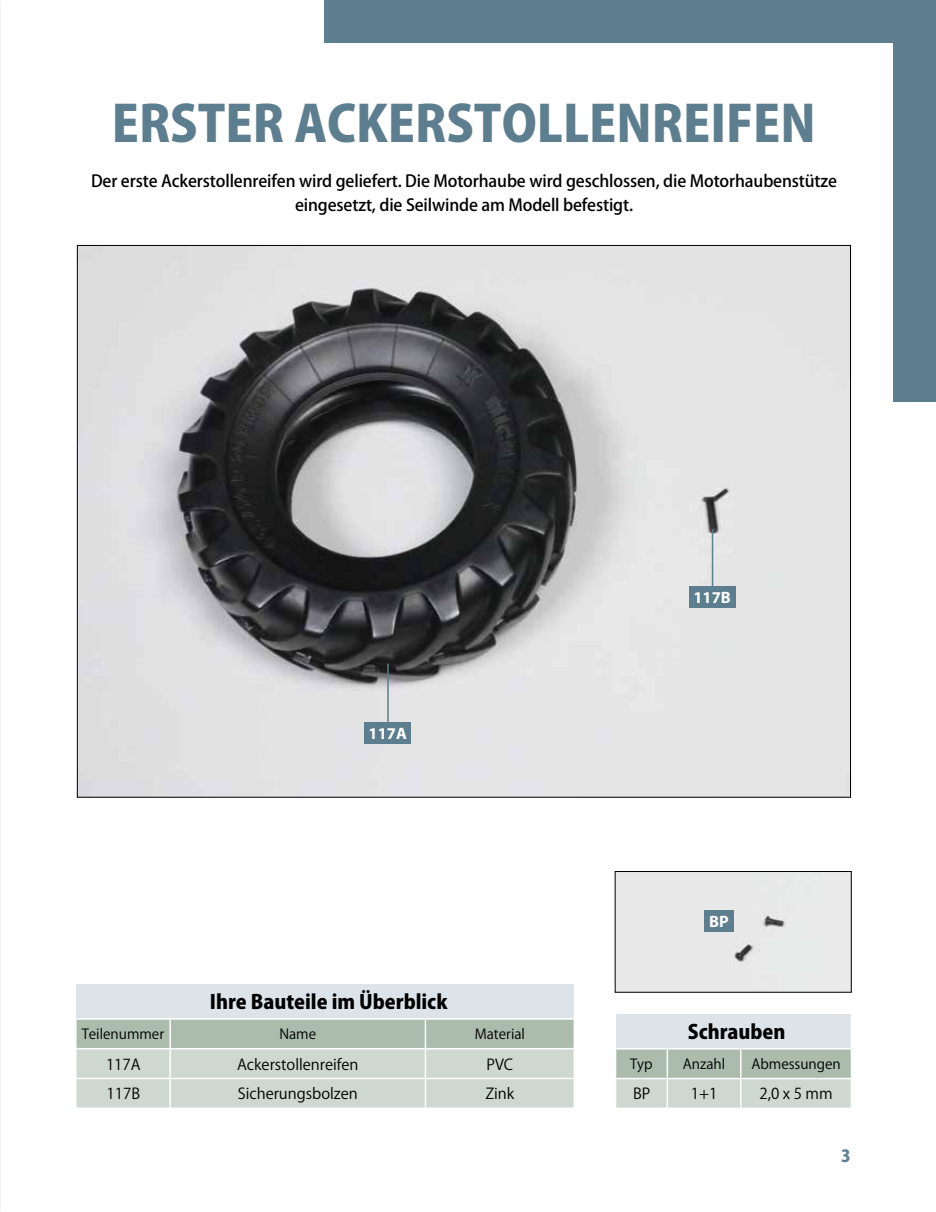
<style>
.page{position:relative;width:936px;height:1212px;background:#fff}
.page>*{position:absolute;margin:0;border:0;box-sizing:border-box;transform-origin:0 0}
.t1{font:800 49.5px "Koz Go Pro";color:#5d7e8e}
.t2{font:800 19.5px "Koz Go Pro";color:#000}
.t3{font:500 16.5px/24px "Koz Go Pro";letter-spacing:-.01em;color:#000;text-align:center}
.t4{font:700 16.5px "Myriad Pro";color:#fff}
.t5{font:800 16.5px "Koz Go Pro";color:#5d7e8e}
.t6{font:15px "Koz Go Pro";color:#000}
.t7{font:13.8px "Koz Go Pro";color:#000}
</style>
<div class="page">
<hr style="left:0;top:161px;width:1px;height:1051px;background:#f3f5f3">
<img style="left:79px;top:247px;width:769px;height:548px">
<div style="left:616px;top:873px;width:233px;height:117px;background:#e8e8e8"></div>
<div style="left:614px;top:871px;width:237px;height:121px;border:1px solid #000"></div>
<div style="left:616px;top:1015px;width:235px;height:34px;background:#dce4ea"></div>
<svg style="left:616px;top:1049px;width:235px;height:58px;background:#c0ccc1"></svg>
<hr style="left:850px;top:1079px;width:2px;height:28px;background:#fff">
<hr style="left:850px;top:1015px;width:2px;height:33px;background:#fff">
<hr style="left:616px;top:1048px;width:51px;height:1px;background:#fff">
<hr style="left:667px;top:1048px;width:73px;height:1px;background:#fff">
<hr style="left:740px;top:1048px;width:112px;height:1px;background:#fff">
<div style="left:77px;top:985px;width:497px;height:34px;background:#dce4ea"></div>
<svg style="left:77px;top:1020px;width:496px;height:87px;background:#c3cfc5"></svg>
<hr style="left:169px;top:1020px;width:2px;height:28px;background:#fff">
<hr style="left:424px;top:1020px;width:2px;height:28px;background:#fff">
<hr style="left:77px;top:1048px;width:93px;height:1px;background:#fff">
<hr style="left:170px;top:1048px;width:255px;height:1px;background:#fff">
<hr style="left:169px;top:1049px;width:2px;height:29px;background:#fff">
<hr style="left:425px;top:1048px;width:150px;height:1px;background:#fff">
<hr style="left:424px;top:1049px;width:2px;height:29px;background:#fff">
<hr style="left:77px;top:1078px;width:93px;height:1px;background:#fff">
<hr style="left:170px;top:1078px;width:255px;height:1px;background:#fff">
<hr style="left:169px;top:1079px;width:2px;height:28px;background:#fff">
<hr style="left:425px;top:1078px;width:150px;height:1px;background:#fff">
<hr style="left:424px;top:1079px;width:2px;height:28px;background:#fff">
<hr style="left:77px;top:1018px;width:93px;height:2px;background:#fff">
<hr style="left:170px;top:1018px;width:255px;height:2px;background:#fff">
<hr style="left:425px;top:1018px;width:150px;height:2px;background:#fff">
<div style="left:704px;top:910px;width:30px;height:22px;background:#5d7e8e"></div>
<hr style="left:387px;top:664px;width:2px;height:78px;background:#5d7e8e">
<div style="left:364px;top:722px;width:47px;height:21px;background:#5d7e8e"></div>
<hr style="left:711px;top:529px;width:2px;height:77px;background:#5d7e8e">
<div style="left:688px;top:586px;width:47px;height:21px;background:#5d7e8e"></div>
<div style="left:893px;top:0;width:42px;height:401px;background:#5d7e8e"></div>
<div style="left:325px;top:0;width:610px;height:43px;background:#5d7e8e"></div>
<h1 class="t1" style="left:112px;top:91px;width:705px">ERSTER ACKERSTOLLENREIFEN</h1>
<p class="t3" style="left:91px;top:170px;width:747px">Der erste Ackerstollenreifen wird geliefert. Die Motorhaube wird geschlossen, die Motorhaubenstütze eingesetzt, die Seilwinde am Modell befestigt.</p>
<p class="t4" style="left:368px;top:723px;width:40px">117A</p>
<p class="t2" style="left:210px;top:989px;width:239px">Ihre Bauteile im Überblick</p>
<p class="t7" style="left:82px;top:1025px;width:84px">Teilenummer</p>
<p class="t7" style="left:279px;top:1025px;width:38px">Name</p>
<p class="t7" style="left:475px;top:1025px;width:52px">Material</p>
<p class="t6" style="left:106px;top:1054px;width:36px">117A</p>
<p class="t6" style="left:237px;top:1054px;width:123px">Ackerstollenreifen</p>
<p class="t6" style="left:486px;top:1054px;width:28px">PVC</p>
<p class="t6" style="left:107px;top:1084px;width:35px">117B</p>
<p class="t6" style="left:238px;top:1084px;width:121px">Sicherungsbolzen</p>
<p class="t6" style="left:485px;top:1084px;width:30px">Zink</p>
<p class="t4" style="left:693px;top:587px;width:39px">117B</p>
<p class="t4" style="left:709px;top:911px;width:21px">BP</p>
<p class="t2" style="left:687px;top:1019px;width:99px">Schrauben</p>
<p class="t7" style="left:630px;top:1055px;width:24px">Typ</p>
<p class="t7" style="left:682px;top:1055px;width:44px">Anzahl</p>
<p class="t7" style="left:751px;top:1055px;width:91px">Abmessungen</p>
<p class="t6" style="left:633px;top:1084px;width:19px">BP</p>
<p class="t6" style="left:690px;top:1084px;width:28px">1+1</p>
<p class="t6" style="left:759px;top:1084px;width:75px">2,0 x 5 mm</p>
<p class="t5" style="left:841px;top:1145px;width:11px">3</p>
</div>
